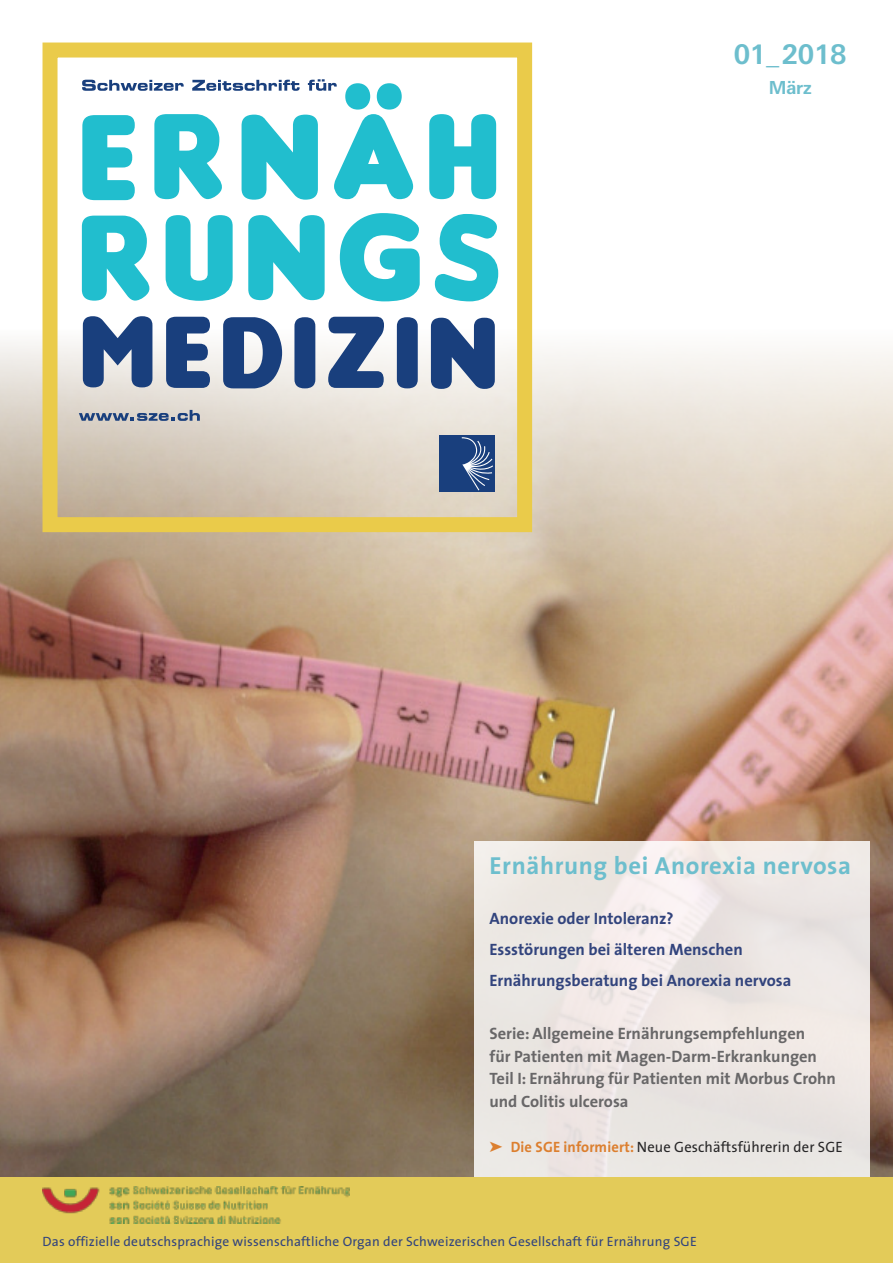
<style>
.page{position:relative;width:893px;height:1263px;background:#fff}
.page>*{position:absolute;margin:0;border:0;box-sizing:border-box;transform-origin:0 0}
.t1{font:700 27px "Linotype Univers Basic";letter-spacing:-.01em;color:#6dbecd}
.t2{font:700 24.75px "The Sans";letter-spacing:.025em;color:#6dbecd}
.t3{font:700 18px "Linotype Univers Basic";color:#6dbecd}
.t4{font:700 16.5px/22.5px "The Sans";color:#686768}
.t5{font:700 16.5px/31px "The Sans";color:#32447d}
.t6{font:15px "The Sans";letter-spacing:.01em;color:#272627}
.t7{font:13.5px "The Sans";letter-spacing:.015em;color:#32447d}
.s1{color:#dc7f2f}
.s2{font-weight:700;color:#dc7f2f}
</style>
<div class="page">
<img style="left:0;top:630px;width:893px;height:547px">
<div style="left:474px;top:841px;width:396px;height:351px;background:#ece7e3"></div>
<div style="left:0;top:1177px;width:893px;height:86px;background:#e3cb59"></div>
<img style="left:43px;top:1187px;width:307px;height:36px">
<svg style="left:0;top:329px;width:893px;height:301px;background:#d8c9b8"></svg>
<div style="left:43px;top:43px;width:489px;height:489px;border:15px solid #eacb4a"></div>
<svg style="left:429px;top:114px;width:67px;height:85px"></svg>
<svg style="left:82px;top:216px;width:67px;height:85px"></svg>
<svg style="left:166px;top:215px;width:67px;height:86px"></svg>
<svg style="left:248px;top:215px;width:77px;height:85px"></svg>
<svg style="left:340px;top:213px;width:80px;height:88px"></svg>
<svg style="left:435px;top:214px;width:63px;height:87px"></svg>
<svg style="left:83px;top:316px;width:69px;height:71px;background:#536e9b"></svg>
<svg style="left:166px;top:317px;width:44px;height:71px;background:#456394"></svg>
<svg style="left:223px;top:317px;width:59px;height:71px"></svg>
<div style="left:294px;top:317px;width:21px;height:71px;background:#193f7d;border-radius:10px"></div>
<svg style="left:328px;top:317px;width:56px;height:71px"></svg>
<div style="left:397px;top:317px;width:21px;height:71px;background:#193f7d;border-radius:10px"></div>
<svg style="left:431px;top:318px;width:64px;height:71px;background:#476595"></svg>
<svg style="left:82px;top:79px;width:331px;height:121px"></svg>
<svg style="left:79px;top:410px;width:121px;height:11px"></svg>
<div style="left:440px;top:436px;width:55px;height:56px;background:#193f7d"></div>
<svg style="left:462px;top:437px;width:31px;height:53px"></svg>
<h1 class="t1" style="left:734px;top:45px;width:114px">01_2018</h1>
<p class="t3" style="left:769px;top:81px;width:44px">März</p>
<h2 class="t2" style="left:489px;top:856px;width:363px">Ernährung bei Anorexia nervosa</h2>
<p class="t5" style="left:489px;top:904px;width:303px">Anorexie oder Intoleranz?<br>Essstörungen bei älteren Menschen<br>Ernährungsberatung bei Anorexia nervosa</p>
<p class="t4" style="left:489px;top:1024px;width:348px">Serie: Allgemeine Ernährungsempfehlungen<br>für Patienten mit Magen-Darm-Erkrankungen Teil I: Ernährung für Patienten mit Morbus Crohn und Colitis ulcerosa</p>
<p class="t6" style="left:489px;top:1141px;width:355px"><span class="s1">➤</span> <span class="s2">Die SGE informiert:</span> Neue Geschäftsführerin der SGE</p>
<p class="t7" style="left:43px;top:1236px;width:656px">Das offizielle deutschsprachige wissenschaftliche Organ der Schweizerischen Gesellschaft für Ernährung SGE</p>
</div>
